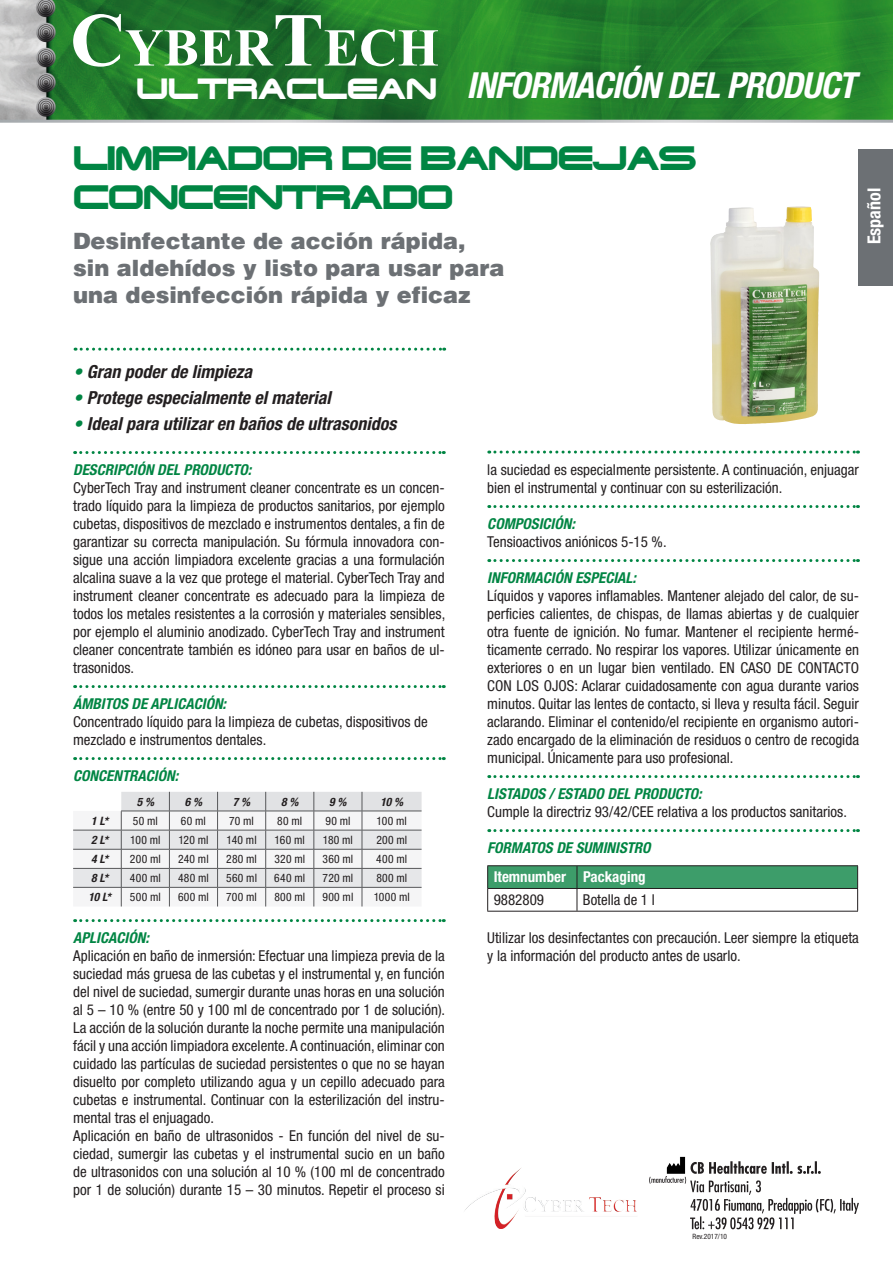
<style>
.page{position:relative;width:893px;height:1263px;background:#fff}
.page>*{position:absolute;margin:0;border:0;box-sizing:border-box;transform-origin:0 0}
.t1{font:700 53.25px "Times New Roman";color:#fff}
.t2{font:italic 700 condensed 36px "Helvetica Neue LTW1 G";letter-spacing:-.025em;color:#fff}
.t3{font:33px/39.6px "Jeepjeep";letter-spacing:-.025em;color:#008543}
.t4{font:28.5px "Jeepjeep";color:#fff}
.t5{font:900 22.5px/27px "Helvetica LT";color:#6c7074}
.t6{font:italic 700 condensed 18px "Helvetica Neue LTW1 G";color:#231f20}
.t7{font:700 condensed 18px "Helvetica Neue LTW1 G";color:#fff}
.t8{font:condensed 15px/18px "Helvetica Neue LTW1 G";color:#231f20}
.t9{font:italic 700 condensed 15px "Helvetica Neue LTW1 G";color:#008543}
.t10{font:700 condensed 15px "Helvetica Neue LTW1 G";color:#fff}
.t11{font:condensed 11.55px "Helvetica Neue LTW1 G";letter-spacing:.02em;color:#231f20}
.t12{font:italic 700 condensed 11.55px "Helvetica Neue LTW1 G";color:#231f20}
.t13{font:condensed 7.35px "Helvetica Neue LTW1 G";color:#231f20}
.s1{font-size:76.05px}
.s2{color:#008543}
</style>
<div class="page">
<svg style="left:75px;top:451px;width:369px;height:3px"></svg>
<svg style="left:75px;top:685px;width:369px;height:3px"></svg>
<svg style="left:75px;top:757px;width:369px;height:3px"></svg>
<svg style="left:75px;top:919px;width:369px;height:3px"></svg>
<svg style="left:489px;top:505px;width:369px;height:3px"></svg>
<svg style="left:489px;top:559px;width:369px;height:3px"></svg>
<svg style="left:489px;top:775px;width:369px;height:3px"></svg>
<svg style="left:489px;top:829px;width:369px;height:3px"></svg>
<svg style="left:649px;top:1161px;width:210px;height:68px"></svg>
<img style="left:667px;top:1156px;width:18px;height:18px">
<img style="left:498px;top:1168px;width:23px;height:22px">
<svg style="left:0;top:0;width:893px;height:123px;background:#2f8337"></svg>
<div style="left:859px;top:149px;width:34px;height:136px;background:#6c7074"></div>
<svg style="left:75px;top:348px;width:370px;height:3px"></svg>
<hr style="left:487px;top:865px;width:90px;height:1px;background:#231f20">
<hr style="left:577px;top:865px;width:281px;height:1px;background:#231f20">
<hr style="left:487px;top:911px;width:90px;height:1px;background:#231f20">
<hr style="left:577px;top:911px;width:281px;height:1px;background:#231f20">
<svg style="left:487px;top:866px;width:371px;height:45px"></svg>
<svg style="left:73px;top:792px;width:349px;height:114px"></svg>
<hr style="left:73px;top:830px;width:48px;height:1px;background:#57585a">
<hr style="left:121px;top:830px;width:48px;height:1px;background:#57585a">
<hr style="left:169px;top:830px;width:49px;height:1px;background:#57585a">
<hr style="left:218px;top:830px;width:48px;height:1px;background:#57585a">
<hr style="left:266px;top:830px;width:48px;height:1px;background:#57585a">
<hr style="left:314px;top:830px;width:48px;height:1px;background:#57585a">
<hr style="left:362px;top:830px;width:60px;height:1px;background:#57585a">
<svg style="left:489px;top:450px;width:369px;height:3px"></svg>
<img style="left:710px;top:206px;width:89px;height:218px">
<h1 class="t1" style="left:70px;top:11px;width:370px"><span class="s1">C</span>YBER<span class="s1">T</span>ECH</h1>
<h3 class="t4" style="left:136px;top:66px;width:302px">ULTRACLEAN</h3>
<h2 class="t2" style="left:466px;top:64px;width:391px">INFORMACIÓN DEL PRODUCT</h2>
<h3 class="t3" style="left:73px;top:136px;width:625px">LIMPIADOR DE BANDEJAS<br>CONCENTRADO</h3>
<h3 class="t5" style="left:73px;top:227px;width:433px">Desinfectante de acción rápida, sin aldehídos y listo para usar para una desinfección rápida y eficaz</h3>
<p class="t7" style="left:863px;top:244px;width:58px;rotate:-90deg">Español</p>
<p class="t6" style="left:74px;top:361px;width:180px"><span class="s2">•</span> Gran poder de limpieza</p>
<p class="t6" style="left:74px;top:387px;width:259px"><span class="s2">•</span> Protege especialmente el material</p>
<p class="t6" style="left:74px;top:413px;width:324px"><span class="s2">•</span> Ideal para utilizar en baños de ultrasonidos</p>
<p class="t9" style="left:73px;top:461px;width:180px">DESCRIPCIÓN DEL PRODUCTO:</p>
<p class="t8" style="left:73px;top:479px;width:374px;text-align:justify">CyberTech Tray and instrument cleaner concentrate es un concen&shy;trado líquido para la limpieza de productos sanitarios, por ejemplo cubetas, dispositivos de mezclado e instrumentos dentales, a fin de garantizar su correcta manipulación. Su fórmula innovadora con&shy;sigue una acción limpiadora excelente gracias a una formulación alcalina suave a la vez que protege el material. CyberTech Tray and instrument cleaner concentrate es adecuado para la limpieza de todos los metales resistentes a la corrosión y materiales sensibles, por ejemplo el aluminio anodizado. CyberTech Tray and instrument cleaner concentrate también es idóneo para usar en baños de ul&shy;trasonidos.</p>
<p class="t9" style="left:73px;top:695px;width:155px">ÁMBITOS DE APLICACIÓN:</p>
<p class="t8" style="left:73px;top:713px;width:356px">Concentrado líquido para la limpieza de cubetas, dispositivos de mezclado e instrumentos dentales.</p>
<p class="t9" style="left:73px;top:767px;width:107px">CONCENTRACIÓN:</p>
<p class="t12" style="left:137px;top:794px;width:19px">5 %</p>
<p class="t12" style="left:185px;top:794px;width:19px">6 %</p>
<p class="t12" style="left:233px;top:794px;width:19px">7 %</p>
<p class="t12" style="left:281px;top:794px;width:19px">8 %</p>
<p class="t12" style="left:329px;top:794px;width:19px">9 %</p>
<p class="t12" style="left:380px;top:794px;width:24px">10 %</p>
<p class="t12" style="left:91px;top:814px;width:19px">1 L*</p>
<p class="t11" style="left:133px;top:814px;width:26px">50 ml</p>
<p class="t11" style="left:181px;top:814px;width:26px">60 ml</p>
<p class="t11" style="left:229px;top:814px;width:26px">70 ml</p>
<p class="t11" style="left:277px;top:814px;width:26px">80 ml</p>
<p class="t11" style="left:325px;top:814px;width:26px">90 ml</p>
<p class="t11" style="left:377px;top:814px;width:32px">100 ml</p>
<p class="t12" style="left:91px;top:833px;width:19px">2 L*</p>
<p class="t11" style="left:130px;top:833px;width:32px">100 ml</p>
<p class="t11" style="left:178px;top:833px;width:31px">120 ml</p>
<p class="t11" style="left:227px;top:833px;width:32px">140 ml</p>
<p class="t11" style="left:275px;top:833px;width:32px">160 ml</p>
<p class="t11" style="left:323px;top:833px;width:32px">180 ml</p>
<p class="t11" style="left:376px;top:833px;width:32px">200 ml</p>
<p class="t12" style="left:91px;top:852px;width:19px">4 L*</p>
<p class="t11" style="left:130px;top:852px;width:32px">200 ml</p>
<p class="t11" style="left:178px;top:852px;width:32px">240 ml</p>
<p class="t11" style="left:226px;top:852px;width:32px">280 ml</p>
<p class="t11" style="left:274px;top:852px;width:32px">320 ml</p>
<p class="t11" style="left:322px;top:852px;width:32px">360 ml</p>
<p class="t11" style="left:376px;top:852px;width:32px">400 ml</p>
<p class="t12" style="left:91px;top:871px;width:19px">8 L*</p>
<p class="t11" style="left:130px;top:871px;width:32px">400 ml</p>
<p class="t11" style="left:178px;top:871px;width:32px">480 ml</p>
<p class="t11" style="left:226px;top:871px;width:32px">560 ml</p>
<p class="t11" style="left:274px;top:871px;width:32px">640 ml</p>
<p class="t11" style="left:323px;top:871px;width:32px">720 ml</p>
<p class="t11" style="left:376px;top:871px;width:32px">800 ml</p>
<p class="t12" style="left:89px;top:890px;width:24px">10 L*</p>
<p class="t11" style="left:130px;top:890px;width:32px">500 ml</p>
<p class="t11" style="left:178px;top:890px;width:32px">600 ml</p>
<p class="t11" style="left:226px;top:890px;width:32px">700 ml</p>
<p class="t11" style="left:274px;top:890px;width:32px">800 ml</p>
<p class="t11" style="left:322px;top:890px;width:32px">900 ml</p>
<p class="t11" style="left:374px;top:890px;width:38px">1000 ml</p>
<p class="t9" style="left:73px;top:929px;width:77px">APLICACIÓN:</p>
<p class="t8" style="left:73px;top:947px;width:374px">Aplicación en baño de inmersión: Efectuar una limpieza previa de la suciedad más gruesa de las cubetas y el instrumental y, en función del nivel de suciedad, sumergir durante unas horas en una solución al 5 – 10 % (entre 50 y 100 ml de concentrado por 1 de solución).<br>La acción de la solución durante la noche permite una manipulación fácil y una acción limpiadora excelente. A continuación, eliminar con cuidado las partículas de suciedad persistentes o que no se hayan disuelto por completo utilizando agua y un cepillo adecuado para cubetas e instrumental. Continuar con la esterilización del instru&shy;mental tras el enjuagado.<br>Aplicación en baño de ultrasonidos - En función del nivel de su&shy;ciedad, sumergir las cubetas y el instrumental sucio en un baño de ultrasonidos con una solución al 10 % (100 ml de concentrado por 1 de solución) durante 15 – 30 minutos. Repetir el proceso si</p>
<p class="t8" style="left:487px;top:461px;width:373px">la suciedad es especialmente persistente. A continuación, enjuagar bien el instrumental y continuar con su esterilización.</p>
<p class="t9" style="left:487px;top:515px;width:89px">COMPOSICIÓN:</p>
<p class="t8" style="left:487px;top:533px;width:181px">Tensioactivos aniónicos 5-15 %.</p>
<p class="t9" style="left:487px;top:569px;width:150px">INFORMACIÓN ESPECIAL:</p>
<p class="t8" style="left:487px;top:587px;width:373px;text-align:justify">Líquidos y vapores inflamables. Mantener alejado del calor, de su&shy;perficies calientes, de chispas, de llamas abiertas y de cualquier otra fuente de ignición. No fumar. Mantener el recipiente hermé&shy;ticamente cerrado. No respirar los vapores. Utilizar únicamente en exteriores o en un lugar bien ventilado. EN CASO DE CONTACTO CON LOS OJOS: Aclarar cuidadosamente con agua durante varios minutos. Quitar las lentes de contacto, si lleva y resulta fácil. Seguir aclarando. Eliminar el contenido/el recipiente en organismo autori&shy;zado encargado de la eliminación de residuos o centro de recogida municipal. Únicamente para uso profesional.</p>
<p class="t9" style="left:487px;top:785px;width:216px">LISTADOS / ESTADO DEL PRODUCTO:</p>
<p class="t8" style="left:487px;top:803px;width:361px">Cumple la directriz 93/42/CEE relativa a los productos sanitarios.</p>
<p class="t9" style="left:487px;top:839px;width:165px">FORMATOS DE SUMINISTRO</p>
<p class="t10" style="left:494px;top:868px;width:154px">Itemnumber Packaging</p>
<p class="t8" style="left:494px;top:891px;width:52px">9882809</p>
<p class="t8" style="left:583px;top:891px;width:73px">Botella de 1 l</p>
<p class="t8" style="left:487px;top:929px;width:373px">Utilizar los desinfectantes con precaución. Leer siempre la etiqueta y la información del producto antes de usarlo.</p>
<p class="t13" style="left:693px;top:1232px;width:36px">Rev.2017/10</p>
</div>
